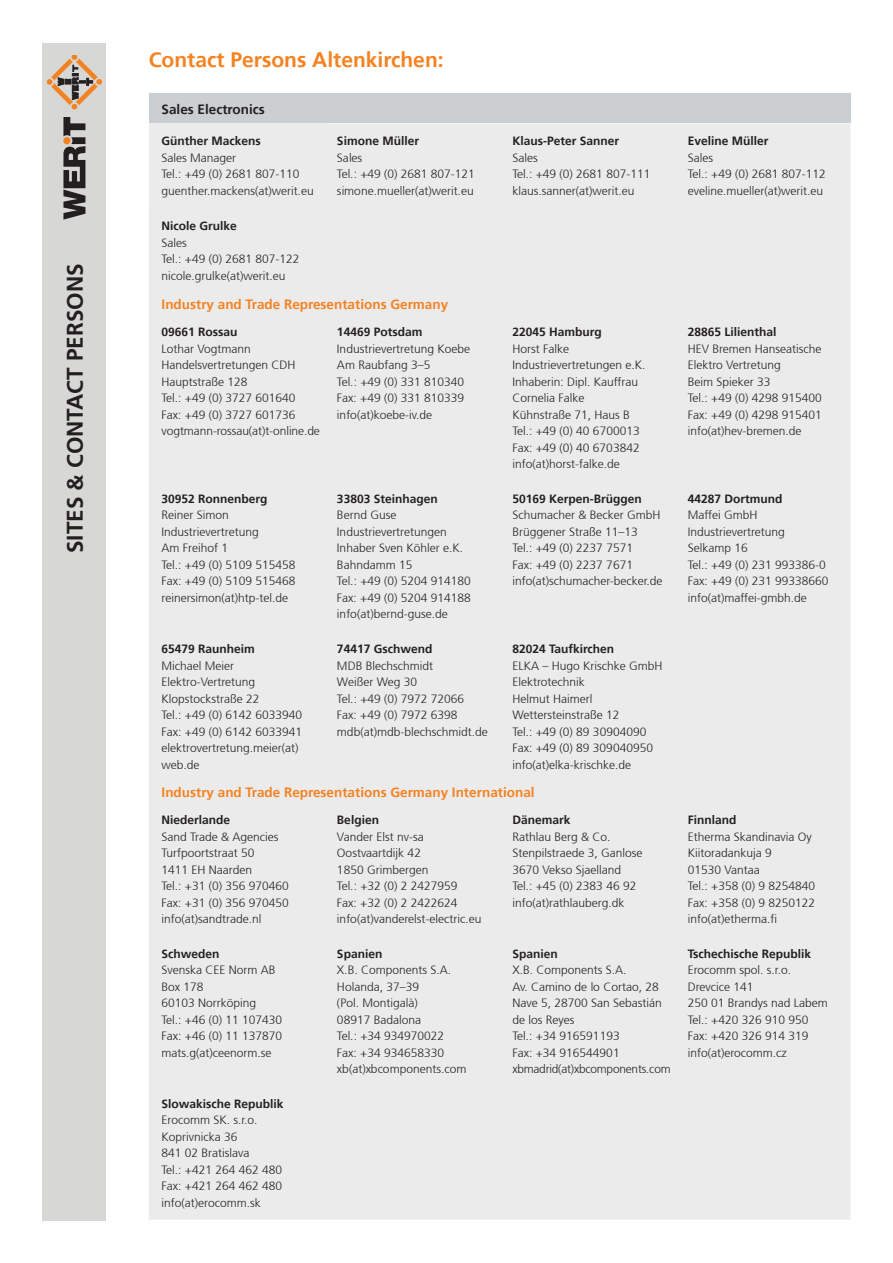
<style>
.page{position:relative;width:893px;height:1263px;background:#fff}
.page>*{position:absolute;margin:0;border:0;box-sizing:border-box;transform-origin:0 0}
.t1{font:700 22.5px "Frutiger 65";color:#231f20}
.t2{font:700 21px "Frutiger 65";color:#f58220}
.t3{font:700 13.5px "Frutiger 65";color:#f58220}
.t4{font:700 13.5px "Frutiger 65";color:#231f20}
.t5{font:300 12px/16.5px "Frutiger 45";color:#231f20}
.t6{font:700 12px "Frutiger 65";color:#231f20}
</style>
<div class="page">
<div style="left:43px;top:43px;width:63px;height:1177px;background:#d7d7d5"></div>
<svg style="left:63px;top:117px;width:22px;height:103px"></svg>
<div style="left:63px;top:137px;width:8px;height:7px;background:#f58220;border-radius:50%"></div>
<svg style="left:47px;top:56px;width:55px;height:54px"></svg>
<div style="left:149px;top:94px;width:701px;height:29px;background:#cccfd1"></div>
<div style="left:149px;top:123px;width:701px;height:1096px;background:#ebebec"></div>
<h1 class="t1" style="left:62px;top:553px;width:291px;rotate:-90deg">SITES &amp; CONTACT PERSONS</h1>
<h2 class="t2" style="left:149px;top:47px;width:296px">Contact Persons Altenkirchen:</h2>
<p class="t4" style="left:162px;top:101px;width:105px">Sales Electronics</p>
<p class="t6" style="left:162px;top:134px;width:101px">Günther Mackens</p>
<p class="t5" style="left:162px;top:149px;width:154px">Sales Manager<br>Tel.: +49 (0) 2681 807-110 guenther.mackens(at)werit.eu</p>
<p class="t6" style="left:337px;top:134px;width:84px">Simone Müller</p>
<p class="t5" style="left:337px;top:149px;width:139px">Sales<br>Tel.: +49 (0) 2681 807-121 simone.mueller(at)werit.eu</p>
<p class="t6" style="left:162px;top:219px;width:77px">Nicole Grulke</p>
<p class="t5" style="left:162px;top:234px;width:139px">Sales<br>Tel.: +49 (0) 2681 807-122 nicole.grulke(at)werit.eu</p>
<p class="t3" style="left:162px;top:296px;width:288px">Industry and Trade Representations Germany</p>
<p class="t6" style="left:162px;top:325px;width:78px">09661 Rossau</p>
<p class="t5" style="left:162px;top:341px;width:160px">Lothar Vogtmann<br>Handelsvertretungen CDH<br>Hauptstraße 128<br>Tel.: +49 (0) 3727 601640<br>Fax: +49 (0) 3727 601736 vogtmann-rossau(at)t-online.de</p>
<p class="t6" style="left:337px;top:325px;width:87px">14469 Potsdam</p>
<p class="t5" style="left:337px;top:341px;width:135px">Industrievertretung Koebe<br>Am Raubfang 3–5<br>Tel.: +49 (0) 331 810340<br>Fax: +49 (0) 331 810339 info(at)koebe-iv.de</p>
<p class="t6" style="left:162px;top:492px;width:108px">30952 Ronnenberg</p>
<p class="t5" style="left:162px;top:507px;width:135px">Reiner Simon<br>Industrievertretung<br>Am Freihof 1<br>Tel.: +49 (0) 5109 515458<br>Fax: +49 (0) 5109 515468 reinersimon(at)htp-tel.de</p>
<p class="t6" style="left:337px;top:492px;width:102px">33803 Steinhagen</p>
<p class="t5" style="left:337px;top:507px;width:135px">Bernd Guse<br>Industrievertretungen<br>Inhaber Sven Köhler e.K.<br>Bahndamm 15<br>Tel.: +49 (0) 5204 914180<br>Fax: +49 (0) 5204 914188 info(at)bernd-guse.de</p>
<p class="t6" style="left:512px;top:134px;width:108px">Klaus-Peter Sanner</p>
<p class="t5" style="left:512px;top:149px;width:139px">Sales<br>Tel.: +49 (0) 2681 807-111 klaus.sanner(at)werit.eu</p>
<p class="t6" style="left:512px;top:325px;width:91px">22045 Hamburg</p>
<p class="t5" style="left:512px;top:341px;width:135px">Horst Falke<br>Industrievertretungen e.K.<br>Inhaberin: Dipl. Kauffrau<br>Cornelia Falke<br>Kühnstraße 71, Haus B<br>Tel.: +49 (0) 40 6700013<br>Fax: +49 (0) 40 6703842 info(at)horst-falke.de</p>
<p class="t6" style="left:512px;top:492px;width:131px">50169 Kerpen-Brüggen</p>
<p class="t5" style="left:512px;top:507px;width:152px">Schumacher &amp; Becker GmbH<br>Brüggener Straße 11–13<br>Tel.: +49 (0) 2237 7571<br>Fax: +49 (0) 2237 7671 info(at)schumacher-becker.de</p>
<p class="t6" style="left:512px;top:642px;width:103px">82024 Taufkirchen</p>
<p class="t5" style="left:512px;top:657px;width:152px">ELKA – Hugo Krischke GmbH<br>Elektrotechnik<br>Helmut Haimerl<br>Wettersteinstraße 12<br>Tel.: +49 (0) 89 30904090<br>Fax: +49 (0) 89 309040950 info(at)elka-krischke.de</p>
<p class="t3" style="left:162px;top:784px;width:375px">Industry and Trade Representations Germany International</p>
<p class="t6" style="left:162px;top:813px;width:70px">Niederlande</p>
<p class="t5" style="left:162px;top:828px;width:129px">Sand Trade &amp; Agencies<br>Turfpoortstraat 50<br>1411 EH Naarden<br>Tel.: +31 (0) 356 970460<br>Fax: +31 (0) 356 970450 info(at)sandtrade.nl</p>
<p class="t6" style="left:162px;top:642px;width:95px">65479 Raunheim</p>
<p class="t5" style="left:162px;top:657px;width:142px">Michael Meier<br>Elektro-Vertretung<br>Klopstockstraße 22<br>Tel.: +49 (0) 6142 6033940<br>Fax: +49 (0) 6142 6033941 elektrovertretung.meier(at) web.de</p>
<p class="t6" style="left:337px;top:642px;width:97px">74417 Gschwend</p>
<p class="t5" style="left:337px;top:657px;width:152px">MDB Blechschmidt<br>Weißer Weg 30<br>Tel.: +49 (0) 7972 72066<br>Fax: +49 (0) 7972 6398 mdb(at)mdb-blechschmidt.de</p>
<p class="t6" style="left:337px;top:813px;width:44px">Belgien</p>
<p class="t5" style="left:337px;top:828px;width:146px">Vander Elst nv-sa<br>Oostvaartdijk 42<br>1850 Grimbergen<br>Tel.: +32 (0) 2 2427959<br>Fax: +32 (0) 2 2422624 info(at)vanderelst-electric.eu</p>
<p class="t6" style="left:512px;top:813px;width:60px">Dänemark</p>
<p class="t5" style="left:512px;top:828px;width:132px">Rathlau Berg &amp; Co.<br>Stenpilstraede 3, Ganlose<br>3670 Vekso Sjaelland<br>Tel.: +45 (0) 2383 46 92 info(at)rathlauberg.dk</p>
<p class="t6" style="left:162px;top:946px;width:60px">Schweden</p>
<p class="t5" style="left:162px;top:962px;width:122px">Svenska CEE Norm AB<br>Box 178<br>60103 Norrköping<br>Tel.: +46 (0) 11 107430<br>Fax: +46 (0) 11 137870 mats.g(at)ceenorm.se</p>
<p class="t6" style="left:162px;top:1097px;width:124px">Slowakische Republik</p>
<p class="t5" style="left:162px;top:1112px;width:122px">Erocomm SK. s.r.o.<br>Koprivnicka 36<br>841 02 Bratislava<br>Tel.: +421 264 462 480<br>Fax: +421 264 462 480 info(at)erocomm.sk</p>
<p class="t6" style="left:337px;top:946px;width:47px">Spanien</p>
<p class="t5" style="left:337px;top:962px;width:131px">X.B. Components S.A.<br>Holanda, 37–39<br>(Pol. Montigalà)<br>08917 Badalona<br>Tel.: +34 934970022<br>Fax: +34 934658330 xb(at)xbcomponents.com</p>
<p class="t6" style="left:512px;top:946px;width:47px">Spanien</p>
<p class="t5" style="left:512px;top:962px;width:160px">X.B. Components S.A.<br>Av. Camino de lo Cortao, 28<br>Nave 5, 28700 San Sebastián de los Reyes<br>Tel.: +34 916591193<br>Fax: +34 916544901 xbmadrid(at)xbcomponents.com</p>
<p class="t6" style="left:688px;top:134px;width:82px">Eveline Müller</p>
<p class="t5" style="left:688px;top:149px;width:139px">Sales<br>Tel.: +49 (0) 2681 807-112 eveline.mueller(at)werit.eu</p>
<p class="t6" style="left:688px;top:325px;width:90px">28865 Lilienthal</p>
<p class="t5" style="left:688px;top:341px;width:135px">HEV Bremen Hanseatische<br>Elektro Vertretung<br>Beim Spieker 33<br>Tel.: +49 (0) 4298 915400<br>Fax: +49 (0) 4298 915401 info(at)hev-bremen.de</p>
<p class="t6" style="left:688px;top:492px;width:96px">44287 Dortmund</p>
<p class="t5" style="left:688px;top:507px;width:142px">Maffei GmbH<br>Industrievertretung<br>Selkamp 16<br>Tel.: +49 (0) 231 993386-0<br>Fax: +49 (0) 231 99338660 info(at)maffei-gmbh.de</p>
<p class="t6" style="left:688px;top:813px;width:50px">Finnland</p>
<p class="t5" style="left:688px;top:828px;width:129px">Etherma Skandinavia Oy<br>Kiitoradankuja 9<br>01530 Vantaa<br>Tel.: +358 (0) 9 8254840<br>Fax: +358 (0) 9 8250122 info(at)etherma.fi</p>
<p class="t6" style="left:688px;top:946px;width:125px">Tschechische Republik</p>
<p class="t5" style="left:688px;top:962px;width:142px">Erocomm spol. s.r.o.<br>Drevcice 141<br>250 01 Brandys nad Labem<br>Tel.: +420 326 910 950<br>Fax: +420 326 914 319 info(at)erocomm.cz</p>
</div>
